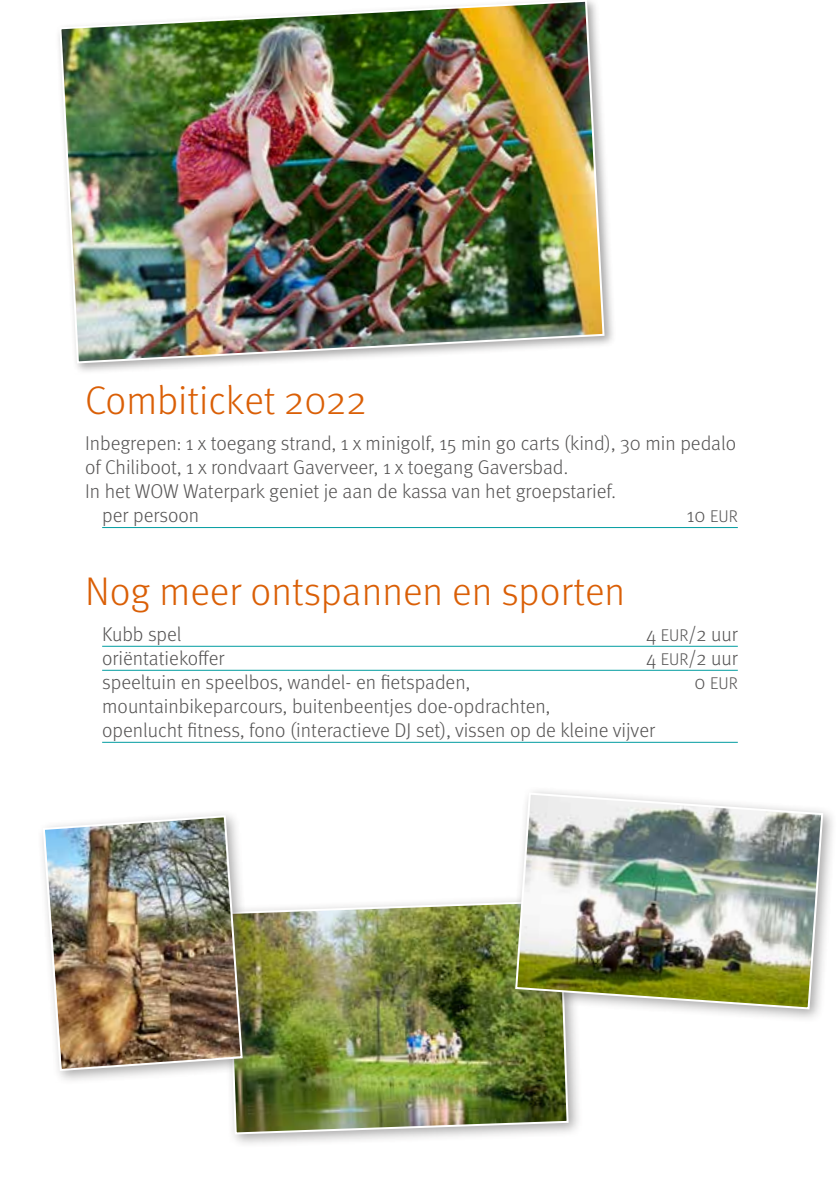
<style>
.page{position:relative;width:840px;height:1191px;background:#fff}
.page>*{position:absolute;margin:0;border:0;box-sizing:border-box;transform-origin:0 0}
.t1{font:300 40px "Meta Pro";color:#da5f06}
.t2{font:300 20px/24px "Meta Pro";color:#555454}
.t3{font:300 17px "Meta Pro";color:#555454}
.s1{font-size:20px}
.s2{font-size:17px}
</style>
<div class="page">
<hr style="left:102px;top:527px;width:635px;height:1px;background:#009ca0">
<hr style="left:102px;top:646px;width:635px;height:1px;background:#009ca0">
<hr style="left:102px;top:670px;width:635px;height:1px;background:#009ca0">
<hr style="left:102px;top:742px;width:635px;height:1px;background:#009ca0">
<div style="left:220px;top:894px;width:363px;height:255px;background:#555454;opacity:.5"></div>
<img style="left:226px;top:899px;width:343px;height:236px">
<div style="left:508px;top:786px;width:329px;height:238px;background:#555454;opacity:.5"></div>
<img style="left:514px;top:791px;width:309px;height:219px">
<div style="left:36px;top:809px;width:221px;height:276px;background:#555454;opacity:.5"></div>
<img style="left:42px;top:814px;width:201px;height:258px">
<div style="left:55px;top:0;width:561px;height:375px;background:#555454;opacity:.5"></div>
<img style="left:58px;top:0;width:547px;height:364px">
<h1 class="t1" style="left:85px;top:372px;width:283px">Combiticket 2022</h1>
<p class="t2" style="left:85px;top:430px;width:652px">Inbegrepen: 1 x toegang strand, 1 x minigolf, 15 min go carts (kind), 30 min pedalo</p>
<p class="t2" style="left:85px;top:454px;width:484px">of Chiliboot, 1 x rondvaart Gaverveer, 1 x toegang Gaversbad.</p>
<p class="t2" style="left:85px;top:478px;width:532px">In het WOW Waterpark geniet je aan de kassa van het groepstarief.</p>
<p class="t2" style="left:102px;top:502px;width:98px">per persoon</p>
<p class="t3" style="left:686px;top:503px;width:52px"><span class="s1">10</span> EUR</p>
<h1 class="t1" style="left:85px;top:562px;width:541px">Nog meer ontspannen en sporten</h1>
<p class="t2" style="left:102px;top:620px;width:81px">Kubb spel</p>
<p class="t2" style="left:645px;top:620px;width:93px">4 <span class="s2">EUR</span>/2 uur</p>
<p class="t2" style="left:102px;top:644px;width:124px">oriëntatiekoffer</p>
<p class="t2" style="left:645px;top:644px;width:93px">4 <span class="s2">EUR</span>/2 uur</p>
<p class="t2" style="left:102px;top:668px;width:369px">speeltuin en speelbos, wandel- en fietspaden,</p>
<p class="t3" style="left:694px;top:670px;width:45px"><span class="s1">0</span> EUR</p>
<p class="t2" style="left:102px;top:692px;width:554px">mountainbikeparcours, buitenbeentjes doe-opdrachten,<br>openlucht fitness, fono (interactieve DJ set), vissen op de kleine vijver</p>
</div>
